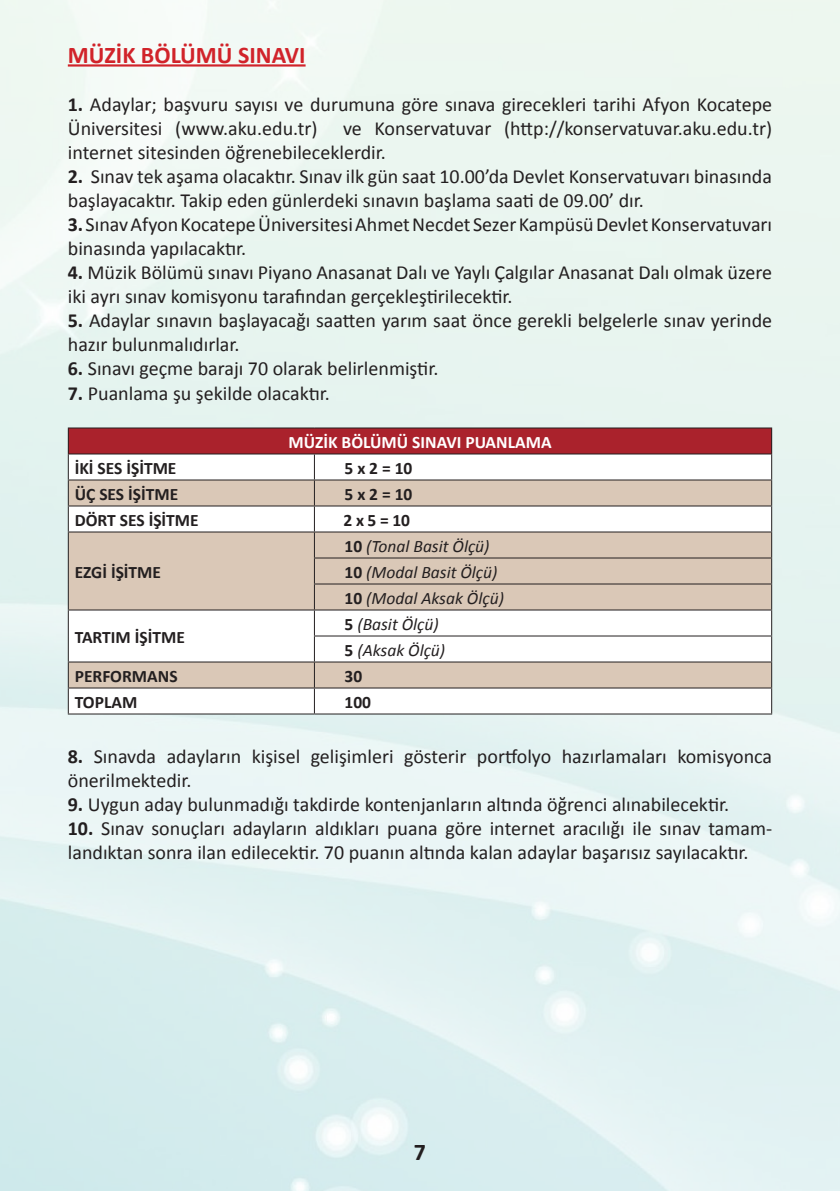
<style>
.page{position:relative;width:840px;height:1191px;background:#fff}
.page>*{position:absolute;margin:0;border:0;box-sizing:border-box;transform-origin:0 0}
.t1{font:700 24px "Calibri";color:#d1232a}
.t2{font:700 24px "Calibri";color:#231f20}
.t3{font:20px/24px "Calibri";color:#231f20}
.t4{font:700 17.4px "Calibri";color:#231f20}
.t5{font:italic 17.4px "Calibri";color:#231f20}
.t6{font:700 17.4px "Calibri";color:#fff}
.s1{font-weight:700}
.s2{font-weight:700;font-style:normal}
</style>
<div class="page">
<img style="left:0;top:0;width:839px;height:1191px">
<img style="left:0;top:775px;width:1px;height:416px">
<hr style="left:68px;top:64px;width:237px;height:3px;background:#d1232a">
<div style="left:68px;top:428px;width:703px;height:26px;background:#aa222c"></div>
<svg style="left:69px;top:454px;width:245px;height:259px"></svg>
<svg style="left:69px;top:480px;width:245px;height:207px;fill:#dac8b7"></svg>
<hr style="left:68px;top:427px;width:246px;height:1px;background:#231f20">
<hr style="left:314px;top:427px;width:457px;height:1px;background:#231f20">
<hr style="left:68px;top:453px;width:246px;height:1px;background:#231f20">
<hr style="left:68px;top:479px;width:246px;height:1px;background:#231f20">
<hr style="left:68px;top:505px;width:246px;height:1px;background:#231f20">
<hr style="left:68px;top:531px;width:246px;height:1px;background:#231f20">
<hr style="left:68px;top:609px;width:246px;height:1px;background:#231f20">
<hr style="left:68px;top:661px;width:246px;height:1px;background:#231f20">
<hr style="left:68px;top:687px;width:246px;height:1px;background:#231f20">
<svg style="left:68px;top:428px;width:1px;height:285px"></svg>
<svg style="left:314px;top:428px;width:457px;height:285px"></svg>
<hr style="left:68px;top:713px;width:246px;height:1px;background:#231f20">
<hr style="left:314px;top:713px;width:457px;height:1px;background:#231f20">
<p class="t1" style="left:68px;top:40px;width:239px">MÜZİK BÖLÜMÜ SINAVI</p>
<p class="t3" style="left:68px;top:93px;width:705px"><span class="s1">1.</span> Adaylar; başvuru sayısı ve durumuna göre sınava girecekleri tarihi Afyon Kocatepe<br>Üniversitesi (www.aku.edu.tr)</p>
<p class="t3" style="left:68px;top:117px;width:705px;text-indent:275px">ve Konservatuvar (http://konservatuvar.aku.edu.tr) internet sitesinden öğrenebileceklerdir.</p>
<p class="t3" style="left:68px;top:165px;width:705px"><span class="s1">2.</span> Sınav tek aşama olacaktır. Sınav ilk gün saat 10.00’da Devlet Konservatuvarı binasında başlayacaktır. Takip eden günlerdeki sınavın başlama saati de 09.00’ dır.</p>
<p class="t3" style="left:68px;top:213px;width:705px"><span class="s1">3.</span> Sınav Afyon Kocatepe Üniversitesi Ahmet Necdet Sezer Kampüsü Devlet Konservatuvarı binasında yapılacaktır.</p>
<p class="t3" style="left:68px;top:261px;width:705px"><span class="s1">4.</span> Müzik Bölümü sınavı Piyano Anasanat Dalı ve Yaylı Çalgılar Anasanat Dalı olmak üzere iki ayrı sınav komisyonu tarafından gerçekleştirilecektir.</p>
<p class="t3" style="left:68px;top:309px;width:705px"><span class="s1">5.</span> Adaylar sınavın başlayacağı saatten yarım saat önce gerekli belgelerle sınav yerinde hazır bulunmalıdırlar.</p>
<p class="t3" style="left:68px;top:357px;width:372px"><span class="s1">6.</span> Sınavı geçme barajı 70 olarak belirlenmiştir.</p>
<p class="t3" style="left:68px;top:381px;width:263px"><span class="s1">7.</span> Puanlama şu şekilde olacaktır.</p>
<p class="t6" style="left:288px;top:430px;width:264px">MÜZİK BÖLÜMÜ SINAVI PUANLAMA</p>
<p class="t4" style="left:75px;top:456px;width:103px">İKİ SES İŞİTME</p>
<p class="t4" style="left:344px;top:456px;width:69px">5 x 2 = 10</p>
<p class="t4" style="left:75px;top:482px;width:105px">ÜÇ SES İŞİTME</p>
<p class="t4" style="left:344px;top:482px;width:69px">5 x 2 = 10</p>
<p class="t4" style="left:75px;top:508px;width:125px">DÖRT SES İŞİTME</p>
<p class="t4" style="left:343px;top:508px;width:68px">2 x 5 = 10</p>
<p class="t4" style="left:75px;top:560px;width:88px">EZGİ İŞİTME</p>
<p class="t5" style="left:344px;top:535px;width:146px"><span class="s2">10</span> (Tonal Basit Ölçü)</p>
<p class="t5" style="left:344px;top:561px;width:154px"><span class="s2">10</span> (Modal Basit Ölçü)</p>
<p class="t5" style="left:344px;top:587px;width:161px"><span class="s2">10</span> (Modal Aksak Ölçü)</p>
<p class="t4" style="left:75px;top:625px;width:112px">TARTIM İŞİTME</p>
<p class="t5" style="left:344px;top:613px;width:96px"><span class="s2">5</span> (Basit Ölçü)</p>
<p class="t5" style="left:344px;top:639px;width:102px"><span class="s2">5</span> (Aksak Ölçü)</p>
<p class="t4" style="left:75px;top:664px;width:104px">PERFORMANS</p>
<p class="t4" style="left:344px;top:664px;width:19px">30</p>
<p class="t4" style="left:75px;top:690px;width:64px">TOPLAM</p>
<p class="t4" style="left:344px;top:690px;width:28px">100</p>
<p class="t3" style="left:68px;top:744px;width:705px"><span class="s1">8.</span> Sınavda adayların kişisel gelişimleri gösterir portfolyo hazırlamaları komisyonca önerilmektedir.</p>
<p class="t3" style="left:68px;top:792px;width:662px"><span class="s1">9.</span> Uygun aday bulunmadığı takdirde kontenjanların altında öğrenci alınabilecektir.</p>
<p class="t3" style="left:68px;top:816px;width:705px"><span class="s1">10.</span> Sınav sonuçları adayların aldıkları puana göre internet aracılığı ile sınav tamam&shy;landıktan sonra ilan edilecektir. 70 puanın altında kalan adaylar başarısız sayılacaktır.</p>
<p class="t2" style="left:413px;top:1136px;width:14px">7</p>
</div>
